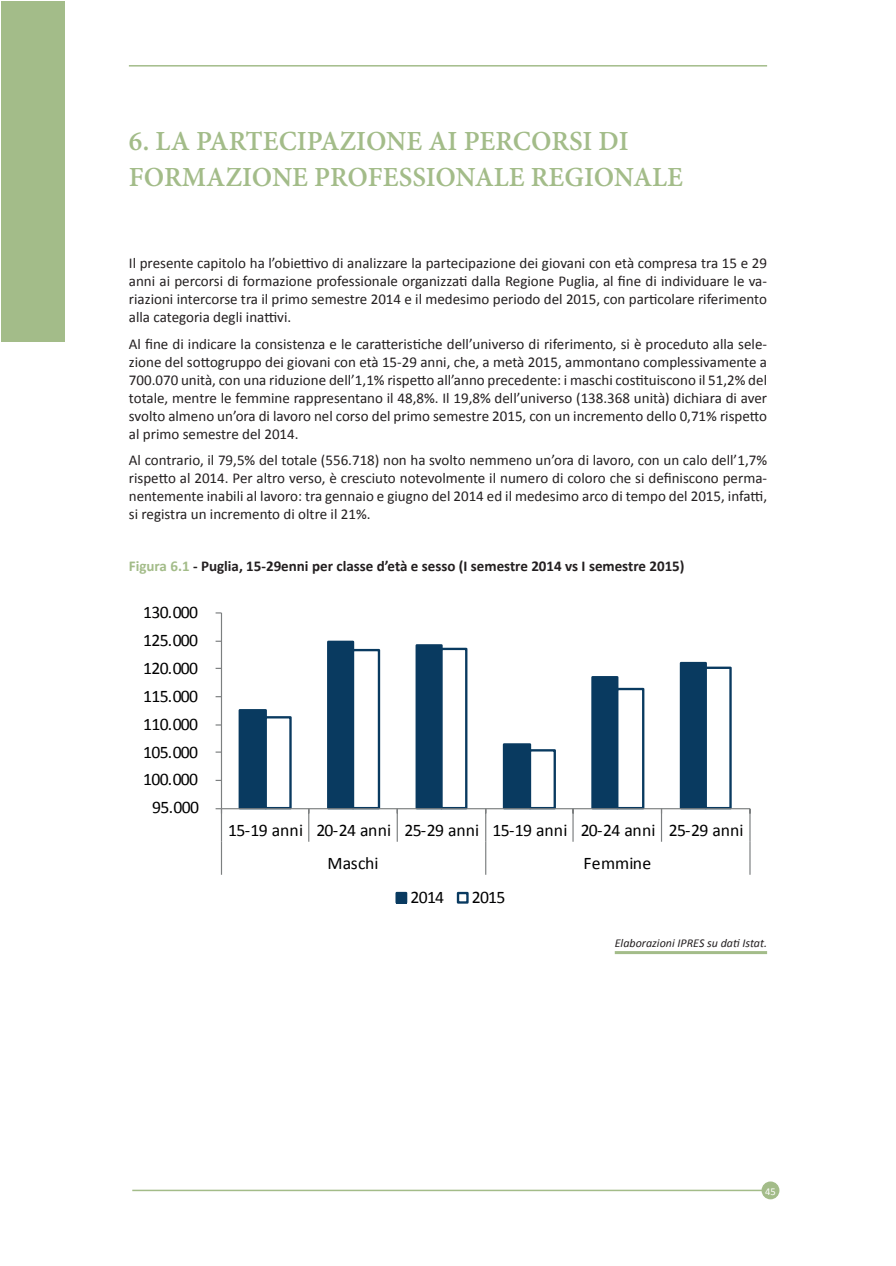
<style>
.page{position:relative;width:896px;height:1266px;background:#fff}
.page>*{position:absolute;margin:0;border:0;box-sizing:border-box;transform-origin:0 0}
.t1{font:700 30px/36px "Adobe Devanagari";color:#a3bc89}
.t2{font:17.7px "Calibri";letter-spacing:-.04em;color:#000001}
.t3{font:17.7px/33.3px "Calibri";letter-spacing:-.01em;color:#000001}
.t4{font:17.7px "Calibri";letter-spacing:.005em;color:#000001}
.t5{font:15px/18px "Calibri";color:#231f20;text-align:justify}
.t6{font:700 15px "Calibri";color:#231f20}
.t7{font:italic 12px "Calibri";color:#231f20}
.t8{font:10.5px "Calibri";color:#fff}
.s1{color:#a3bc89}
</style>
<div class="page">
<div style="left:1px;top:1px;width:64px;height:340px;background:#a3bc89"></div>
<hr style="left:129px;top:65px;width:638px;height:2px;background:#a3bc89">
<hr style="left:132px;top:1189px;width:638px;height:2px;background:#a3bc89">
<div style="left:762px;top:1182px;width:16px;height:16px;background:#a3bc89;border-radius:50%"></div>
<div style="left:761px;top:1181px;width:18px;height:18px;border:2px solid #a3bc89;border-radius:50%"></div>
<hr style="left:614px;top:951px;width:153px;height:3px;background:#a3bc89">
<div style="left:240px;top:710px;width:26px;height:98px;background:#093a60"></div>
<div style="left:238px;top:709px;width:29px;height:100px;border:2px solid #093a60"></div>
<div style="left:328px;top:641px;width:25px;height:167px;background:#093a60"></div>
<div style="left:327px;top:640px;width:27px;height:169px;border:2px solid #093a60"></div>
<div style="left:416px;top:645px;width:25px;height:163px;background:#093a60"></div>
<div style="left:415px;top:644px;width:27px;height:165px;border:2px solid #093a60"></div>
<div style="left:504px;top:744px;width:26px;height:64px;background:#093a60"></div>
<div style="left:503px;top:743px;width:28px;height:66px;border:2px solid #093a60"></div>
<div style="left:592px;top:677px;width:25px;height:131px;background:#093a60"></div>
<div style="left:591px;top:676px;width:27px;height:133px;border:2px solid #093a60"></div>
<div style="left:681px;top:663px;width:24px;height:145px;background:#093a60"></div>
<div style="left:679px;top:662px;width:27px;height:147px;border:2px solid #093a60"></div>
<div style="left:264px;top:716px;width:27px;height:93px;border:2px solid #093a60"></div>
<div style="left:352px;top:649px;width:28px;height:160px;border:2px solid #093a60"></div>
<div style="left:440px;top:647px;width:27px;height:162px;border:2px solid #093a60"></div>
<div style="left:528px;top:749px;width:28px;height:60px;border:2px solid #093a60"></div>
<div style="left:616px;top:687px;width:28px;height:122px;border:2px solid #093a60"></div>
<div style="left:704px;top:666px;width:27px;height:143px;border:2px solid #093a60"></div>
<hr style="left:221px;top:613px;width:1px;height:195px;background:#7c7f80">
<svg style="left:215px;top:667px;width:6px;height:2px"></svg>
<svg style="left:215px;top:640px;width:6px;height:2px"></svg>
<hr style="left:221px;top:808px;width:528px;height:1px;background:#7c7f80">
<svg style="left:215px;top:808px;width:6px;height:5px"></svg>
<hr style="left:221px;top:808px;width:1px;height:33px;background:#7c7f80">
<hr style="left:308px;top:808px;width:1px;height:33px;background:#7c7f80">
<hr style="left:396px;top:808px;width:2px;height:33px;background:#7c7f80">
<hr style="left:485px;top:808px;width:1px;height:33px;background:#7c7f80">
<hr style="left:572px;top:808px;width:1px;height:33px;background:#7c7f80">
<hr style="left:660px;top:808px;width:2px;height:33px;background:#7c7f80">
<hr style="left:749px;top:808px;width:1px;height:33px;background:#7c7f80">
<hr style="left:221px;top:841px;width:1px;height:33px;background:#7c7f80">
<hr style="left:485px;top:841px;width:1px;height:33px;background:#7c7f80">
<hr style="left:749px;top:841px;width:1px;height:33px;background:#7c7f80">
<div style="left:396px;top:893px;width:11px;height:10px;background:#093a60"></div>
<div style="left:395px;top:891px;width:12px;height:12px;border:2px solid #093a60"></div>
<div style="left:457px;top:891px;width:11px;height:12px;border:2px solid #093a60"></div>
<h1 class="t1" style="left:129px;top:127px;width:555px">6. LA PARTECIPAZIONE AI PERCORSI DI<br>FORMAZIONE PROFESSIONALE REGIONALE</h1>
<p class="t5" style="left:129px;top:254px;width:639px">Il presente capitolo ha l’obiettivo di analizzare la partecipazione dei giovani con età compresa tra 15 e 29 anni ai percorsi di formazione professionale organizzati dalla Regione Puglia, al fine di individuare le va&shy;riazioni intercorse tra il primo semestre 2014 e il medesimo periodo del 2015, con particolare riferimento alla categoria degli inattivi.</p>
<p class="t5" style="left:129px;top:335px;width:639px">Al fine di indicare la consistenza e le caratteristiche dell’universo di riferimento, si è proceduto alla sele&shy;zione del sottogruppo dei giovani con età 15-29 anni, che, a metà 2015, ammontano complessivamente a 700.070 unità, con una riduzione dell’1,1% rispetto all’anno precedente: i maschi costituiscono il 51,2% del totale, mentre le femmine rappresentano il 48,8%. Il 19,8% dell’universo (138.368 unità) dichiara di aver svolto almeno un’ora di lavoro nel corso del primo semestre 2015, con un incremento dello 0,71% rispetto al primo semestre del 2014.</p>
<p class="t5" style="left:129px;top:451px;width:639px">Al contrario, il 79,5% del totale (556.718) non ha svolto nemmeno un’ora di lavoro, con un calo dell’1,7% rispetto al 2014. Per altro verso, è cresciuto notevolmente il numero di coloro che si definiscono perma&shy;nentemente inabili al lavoro: tra gennaio e giugno del 2014 ed il medesimo arco di tempo del 2015, infatti, si registra un incremento di oltre il 21%.</p>
<p class="t6" style="left:129px;top:557px;width:557px"><span class="s1">Figura 6.1</span> - Puglia, 15-29enni per classe d’età e sesso (I semestre 2014 vs I semestre 2015)</p>
<p class="t2" style="left:143px;top:601px;width:56px">130.000</p>
<p class="t2" style="left:143px;top:629px;width:56px">125.000</p>
<p class="t2" style="left:143px;top:656px;width:56px">120.000</p>
<p class="t2" style="left:143px;top:684px;width:56px">115.000</p>
<p class="t2" style="left:143px;top:712px;width:56px">110.000</p>
<p class="t2" style="left:143px;top:740px;width:56px">105.000</p>
<p class="t2" style="left:143px;top:768px;width:56px">100.000</p>
<p class="t2" style="left:152px;top:796px;width:48px">95.000</p>
<p class="t3" style="left:327px;top:813px;width:417px;text-indent:-99px">15-19 anni 20-24 anni 25-29 anni 15-19 anni 20-24 anni 25-29 anni<br>Maschi</p>
<p class="t4" style="left:583px;top:852px;width:69px">Femmine</p>
<p class="t2" style="left:410px;top:885px;width:35px">2014</p>
<p class="t2" style="left:471px;top:885px;width:35px">2015</p>
<p class="t7" style="left:614px;top:934px;width:154px">Elaborazioni IPRES su dati Istat.</p>
<p class="t8" style="left:765px;top:1184px;width:12px">45</p>
</div>
